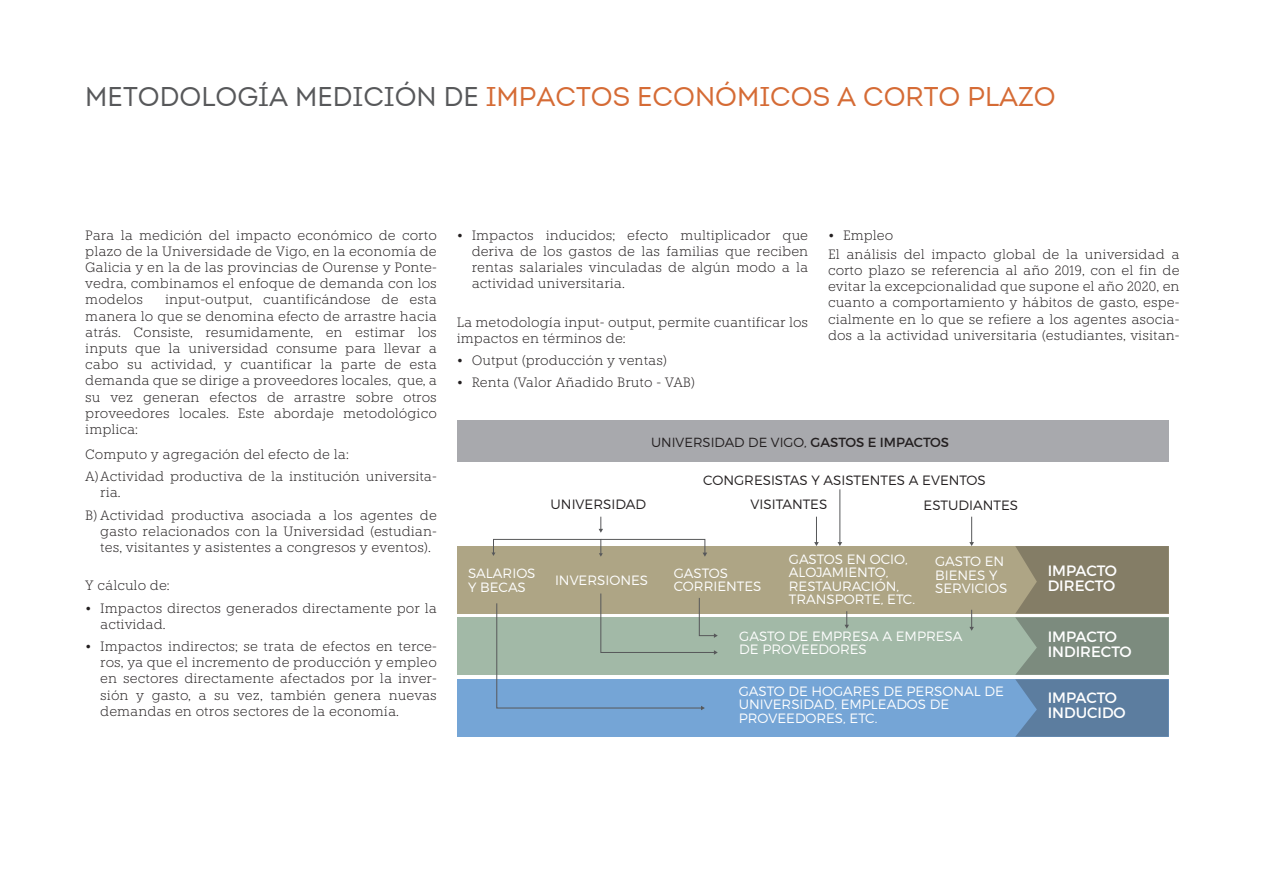
<style>
.page{position:relative;width:1263px;height:893px;background:#fff}
.page>*{position:absolute;margin:0;border:0;box-sizing:border-box;transform-origin:0 0}
.t1{font:27px "Intro";color:#d56b35}
.t2{font:15px/15px "Montserrat";color:#fff}
.t3{font:300 13.5px/16.2px "Knile";color:#231f20}
.t4{font:300 13.5px/13.5px "Montserrat";color:#fff}
.t5{font:300 13.5px/25px "Montserrat";color:#231f20}
.t6{font:300 13.2px "Montserrat";color:#231f20}
.s1{color:#57585a}
.s2{font-weight:400}
</style>
<div class="page">
<div style="left:458px;top:421px;width:711px;height:41px;background:#a8a9ad"></div>
<div style="left:458px;top:546px;width:711px;height:68px;background:#aea585"></div>
<div style="left:458px;top:679px;width:711px;height:58px;background:#75a5d6"></div>
<div style="left:458px;top:617px;width:711px;height:58px;background:#a2b9a7"></div>
<svg style="left:1015px;top:546px;width:154px;height:191px;background:#7d8a88"></svg>
<svg style="left:845px;top:611px;width:4px;height:18px"></svg>
<svg style="left:969px;top:610px;width:5px;height:21px"></svg>
<svg style="left:496px;top:593px;width:222px;height:117px"></svg>
<svg style="left:491px;top:517px;width:216px;height:40px"></svg>
<svg style="left:814px;top:517px;width:5px;height:29px"></svg>
<hr style="left:839px;top:489px;width:1px;height:54px;background:#57585a">
<svg style="left:837px;top:542px;width:5px;height:4px"></svg>
<svg style="left:969px;top:517px;width:5px;height:29px"></svg>
<h1 class="t1" style="left:85px;top:81px;width:972px"><span class="s1">METODOLOGÍA MEDICIÓN DE</span> IMPACTOS ECONÓMICOS A CORTO PLAZO</h1>
<p class="t3" style="left:85px;top:227px;width:353px;text-align:justify">Para la medición del impacto económico de corto plazo de la Universidade de Vigo, en la economía de Galicia y en la de las provincias de Ourense y Ponte&shy;vedra, combinamos el enfoque de demanda con los modelos</p>
<p class="t3" style="left:85px;top:291px;width:353px;text-align:justify;text-indent:80px">input-output, cuantificándose de esta manera lo que se denomina efecto de arrastre hacia atrás. Consiste, resumidamente, en estimar los inputs que la universidad consume para llevar a cabo su actividad, y cuantificar la parte de esta demanda que se dirige a proveedores locales, que, a su vez generan efectos de arrastre sobre otros proveedores locales. Este abordaje metodológico implica:</p>
<p class="t3" style="left:85px;top:443px;width:353px;line-height:22.2px">Computo y agregación del efecto de la:<br>A) Actividad productiva de la institución universita-</p>
<p class="t3" style="left:85px;top:481px;width:353px;line-height:22.2px;text-indent:15px">ria.<br>B) Actividad productiva asociada a los agentes de</p>
<p class="t3" style="left:100px;top:523px;width:338px">gasto relacionados con la Universidad (estudian&shy;tes, visitantes y asistentes a congresos y eventos).</p>
<p class="t3" style="left:85px;top:577px;width:86px">Y cálculo de:</p>
<p class="t3" style="left:100px;top:600px;width:338px;text-indent:-15px">• Impactos directos generados directamente por la actividad.</p>
<p class="t3" style="left:100px;top:638px;width:338px;text-align:justify;text-indent:-15px">• Impactos indirectos; se trata de efectos en terce&shy;ros, ya que el incremento de producción y empleo en sectores directamente afectados por la inver&shy;sión y gasto, a su vez, también genera nuevas demandas en otros sectores de la economía.</p>
<p class="t3" style="left:472px;top:227px;width:338px;text-align:justify;text-indent:-15px">• Impactos inducidos; efecto multiplicador que deriva de los gastos de las familias que reciben rentas salariales vinculadas de algún modo a la actividad universitaria.</p>
<p class="t3" style="left:457px;top:314px;width:353px">La metodología input- output, permite cuantificar los impactos en términos de:</p>
<p class="t3" style="left:457px;top:352px;width:212px">• Output (producción y ventas)</p>
<p class="t3" style="left:457px;top:374px;width:240px">• Renta (Valor Añadido Bruto - VAB)</p>
<p class="t3" style="left:828px;top:225px;width:353px;line-height:19.2px">• Empleo<br>El análisis del impacto global de la universidad a</p>
<p class="t3" style="left:828px;top:262px;width:353px;text-align:justify">corto plazo se referencia al año 2019, con el fin de evitar la excepcionalidad que supone el año 2020, en cuanto a comportamiento y hábitos de gasto, espe&shy;cialmente en lo que se refiere a los agentes asocia&shy;dos a la actividad universitaria (estudiantes, visitan-</p>
<p class="t6" style="left:651px;top:434px;width:300px">UNIVERSIDAD DE VIGO, <span class="s2">GASTOS E IMPACTOS</span></p>
<p class="t5" style="left:551px;top:492px;width:97px">UNIVERSIDAD</p>
<p class="t5" style="left:923px;top:467px;width:96px;text-indent:-220px">CONGRESISTAS Y ASISTENTES A EVENTOS<br>ESTUDIANTES</p>
<p class="t5" style="left:750px;top:492px;width:78px">VISITANTES</p>
<p class="t4" style="left:789px;top:552px;width:128px">GASTOS EN OCIO,<br>ALOJAMIENTO,<br>RESTAURACIÓN,<br>TRANSPORTE, ETC.</p>
<p class="t4" style="left:935px;top:555px;width:74px">GASTO EN<br>BIENES Y<br>SERVICIOS</p>
<p class="t4" style="left:739px;top:629px;width:225px">GASTO DE EMPRESA A EMPRESA<br>DE PROVEEDORES</p>
<p class="t4" style="left:739px;top:684px;width:267px">GASTO DE HOGARES DE PERSONAL DE<br>UNIVERSIDAD, EMPLEADOS DE<br>PROVEEDORES, ETC.</p>
<p class="t4" style="left:468px;top:566px;width:69px">SALARIOS<br>Y BECAS</p>
<p class="t4" style="left:555px;top:573px;width:95px">INVERSIONES</p>
<p class="t4" style="left:674px;top:566px;width:89px">GASTOS<br>CORRIENTES</p>
<p class="t2" style="left:1048px;top:563px;width:71px">IMPACTO<br>DIRECTO</p>
<p class="t2" style="left:1048px;top:629px;width:85px">IMPACTO<br>INDIRECTO</p>
<p class="t2" style="left:1048px;top:690px;width:79px">IMPACTO<br>INDUCIDO</p>
</div>
